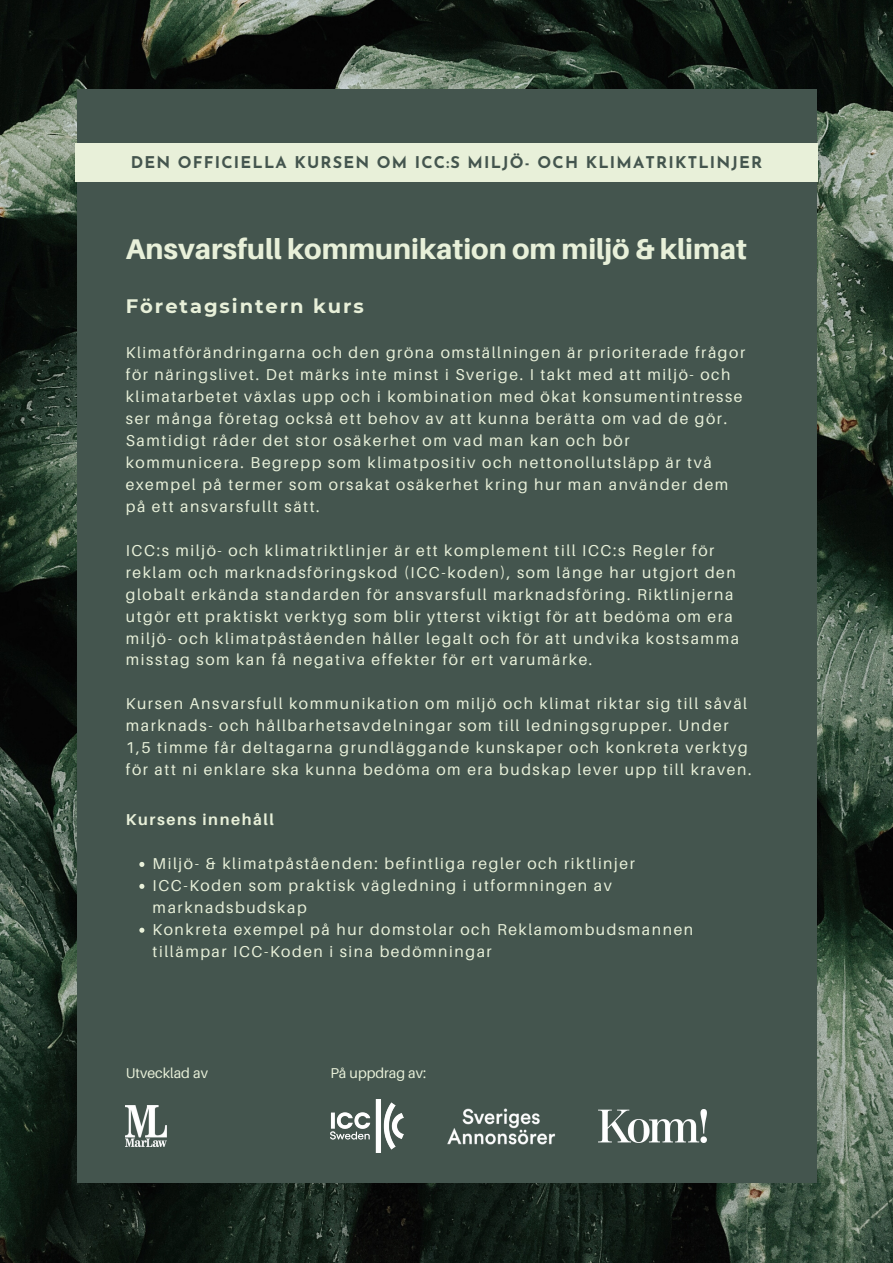
<style>
.page{position:relative;width:893px;height:1263px;background:#fff}
.page>*{position:absolute;margin:0;border:0;box-sizing:border-box;transform-origin:0 0}
.t1{font:800 28.5px "Aileron";color:#e8f0d9}
.t2{font:700 19.5px "Montserrat";letter-spacing:.1em;color:#e8f0d9}
.t3{font:700 16.2px "Josefin Sans";letter-spacing:.075em;color:#44554e}
.t4{font:15.75px/21.9px "Aileron";letter-spacing:.1em;color:#e8f0d9}
.t5{font:700 15.75px "Aileron";letter-spacing:.1em;color:#e8f0d9}
.t6{font:14.25px "Aileron";color:#e8f0d9}
</style>
<div class="page">
<img style="left:0;top:0;width:893px;height:1263px">
<div style="left:77px;top:89px;width:739px;height:1094px;background:#44554e"></div>
<div style="left:75px;top:143px;width:742px;height:38px;background:#e8f0d9"></div>
<img style="left:126px;top:1105px;width:41px;height:42px">
<img style="left:447px;top:1108px;width:109px;height:37px">
<img style="left:598px;top:1109px;width:108px;height:34px">
<img style="left:330px;top:1099px;width:74px;height:53px">
<svg style="left:139px;top:862px;width:5px;height:5px"></svg>
<svg style="left:139px;top:884px;width:5px;height:5px"></svg>
<svg style="left:139px;top:928px;width:5px;height:5px"></svg>
<p class="t3" style="left:131px;top:155px;width:633px">DEN OFFICIELLA KURSEN OM ICC:S MILJÖ- OCH KLIMATRIKTLINJER</p>
<p class="t1" style="left:126px;top:231px;width:622px">Ansvarsfull kommunikation om miljö &amp; klimat</p>
<p class="t2" style="left:126px;top:294px;width:240px">Företagsintern kurs</p>
<p class="t4" style="left:126px;top:341px;width:621px">Klimatförändringarna och den gröna omställningen är prioriterade frågor för näringslivet. Det märks inte minst i Sverige. I takt med att miljö- och klimatarbetet växlas upp och i kombination med ökat konsumentintresse ser många företag också ett behov av att kunna berätta om vad de gör.<br>Samtidigt råder det stor osäkerhet om vad man kan och bör kommunicera. Begrepp som klimatpositiv och nettonollutsläpp är två exempel på termer som orsakat osäkerhet kring hur man använder dem på ett ansvarsfullt sätt.</p>
<p class="t4" style="left:126px;top:539px;width:615px">ICC:s miljö- och klimatriktlinjer är ett komplement till ICC:s Regler för reklam och marknadsföringskod (ICC-koden), som länge har utgjort den globalt erkända standarden för ansvarsfull marknadsföring. Riktlinjerna utgör ett praktiskt verktyg som blir ytterst viktigt för att bedöma om era miljö- och klimatpåståenden håller legalt och för att undvika kostsamma misstag som kan få negativa effekter för ert varumärke.</p>
<p class="t4" style="left:126px;top:692px;width:627px">Kursen Ansvarsfull kommunikation om miljö och klimat riktar sig till såväl marknads- och hållbarhetsavdelningar som till ledningsgrupper. Under 1,5 timme får deltagarna grundläggande kunskaper och konkreta verktyg för att ni enklare ska kunna bedöma om era budskap lever upp till kraven.</p>
<p class="t5" style="left:126px;top:810px;width:149px">Kursens innehåll</p>
<p class="t4" style="left:153px;top:852px;width:484px">Miljö- &amp; klimatpåståenden: befintliga regler och riktlinjer</p>
<p class="t4" style="left:153px;top:874px;width:461px">ICC-Koden som praktisk vägledning i utformningen av marknadsbudskap</p>
<p class="t4" style="left:153px;top:918px;width:542px">Konkreta exempel på hur domstolar och Reklamombudsmannen tillämpar ICC-Koden i sina bedömningar</p>
<p class="t6" style="left:126px;top:1064px;width:84px">Utvecklad av</p>
<p class="t6" style="left:330px;top:1064px;width:97px">På uppdrag av:</p>
</div>
